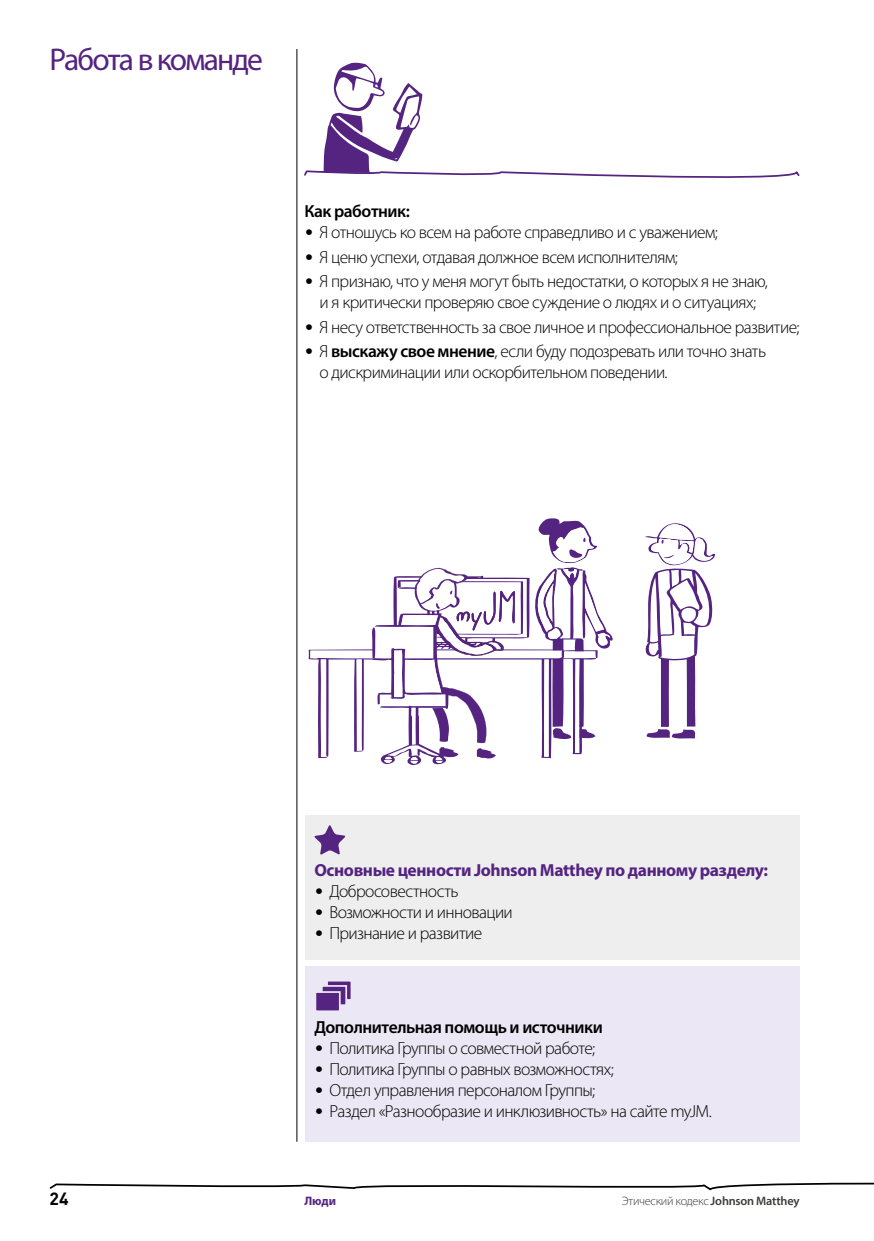
<style>
.page{position:relative;width:874px;height:1241px;background:#fff}
.page>*{position:absolute;margin:0;border:0;box-sizing:border-box;transform-origin:0 0}
.t1{font:31.5px "Myriad Pro";letter-spacing:-.06em;color:#552481}
.t2{font:300 17.5px/21px "Myriad Pro";letter-spacing:-.035em;color:#000;text-align:center}
.t3{font:700 17.5px "Myriad Pro";letter-spacing:-.025em;color:#552481}
.t4{font:600 17.5px "Myriad Pro";letter-spacing:-.025em;color:#000}
.t5{font:700 17.5px "DIN";color:#000}
.t6{font:300 12.25px "Myriad Pro";letter-spacing:-.025em;color:#3c3c3b}
.t7{font:700 12.25px "Myriad Pro";color:#552481}
.s1{font-family:"DIN";font-weight:400}
.s2{font-weight:600}
</style>
<div class="page">
<hr style="left:296px;top:49px;width:1px;height:1092px;background:#000">
<svg style="left:645px;top:523px;width:69px;height:216px"></svg>
<svg style="left:308px;top:518px;width:304px;height:247px"></svg>
<svg style="left:304px;top:62px;width:496px;height:116px"></svg>
<div style="left:304px;top:966px;width:495px;height:175px;background:#ece7f4"></div>
<svg style="left:327px;top:981px;width:24px;height:19px"></svg>
<div style="left:321px;top:984px;width:26px;height:21px;background:#552481;border:2px solid #ece7f4"></div>
<div style="left:314px;top:990px;width:26px;height:21px;background:#552481;border:2px solid #ece7f4"></div>
<div style="left:304px;top:815px;width:495px;height:144px;background:#eee"></div>
<svg style="left:314px;top:825px;width:31px;height:29px"></svg>
<svg style="left:49px;top:1182px;width:824px;height:9px"></svg>
<h1 class="t1" style="left:50px;top:40px;width:215px">Работа в команде</h1>
<p class="t4" style="left:304px;top:200px;width:107px">Как работник:</p>
<p class="t2" style="left:304px;top:222px;width:414px"><span class="s1">•</span> Я отношусь ко всем на работе справедливо и с уважением;</p>
<p class="t2" style="left:304px;top:246px;width:374px"><span class="s1">•</span> Я ценю успехи, отдавая должное всем исполнителям;</p>
<p class="t2" style="left:304px;top:271px;width:464px"><span class="s1">•</span> Я признаю, что у меня могут быть недостатки, о которых я не знаю, и я критически проверяю свое суждение о людях и о ситуациях;</p>
<p class="t2" style="left:304px;top:316px;width:496px"><span class="s1">•</span> Я несу ответственность за свое личное и профессиональное развитие;</p>
<p class="t2" style="left:319px;top:341px;width:448px;text-align:left;text-indent:-15px"><span class="s1">•</span> Я <span class="s2">выскажу свое мнение</span>, если буду подозревать или точно знать о дискриминации или оскорбительном поведении.</p>
<p class="t3" style="left:314px;top:858px;width:455px">Основные ценности Johnson Matthey по данному разделу:</p>
<p class="t2" style="left:314px;top:880px;width:145px"><span class="s1">•</span> Добросовестность</p>
<p class="t2" style="left:314px;top:901px;width:200px"><span class="s1">•</span> Возможности и инновации</p>
<p class="t2" style="left:314px;top:922px;width:169px"><span class="s1">•</span> Признание и развитие</p>
<p class="t4" style="left:314px;top:1015px;width:290px">Дополнительная помощь и источники</p>
<p class="t2" style="left:314px;top:1037px;width:282px"><span class="s1">•</span> Политика Группы о совместной работе;</p>
<p class="t2" style="left:314px;top:1058px;width:301px"><span class="s1">•</span> Политика Группы о равных возможностях;</p>
<p class="t2" style="left:314px;top:1079px;width:282px"><span class="s1">•</span> Отдел управления персоналом Группы;</p>
<p class="t2" style="left:314px;top:1100px;width:399px"><span class="s1">•</span> Раздел «Разнообразие и инклюзивность» на сайте myJM.</p>
<p class="t5" style="left:50px;top:1186px;width:20px">24</p>
<p class="t7" style="left:304px;top:1192px;width:33px">Люди</p>
<p class="t6" style="left:621px;top:1193px;width:179px">Этический кодекс <span class="s2">Johnson Matthey</span></p>
</div>
